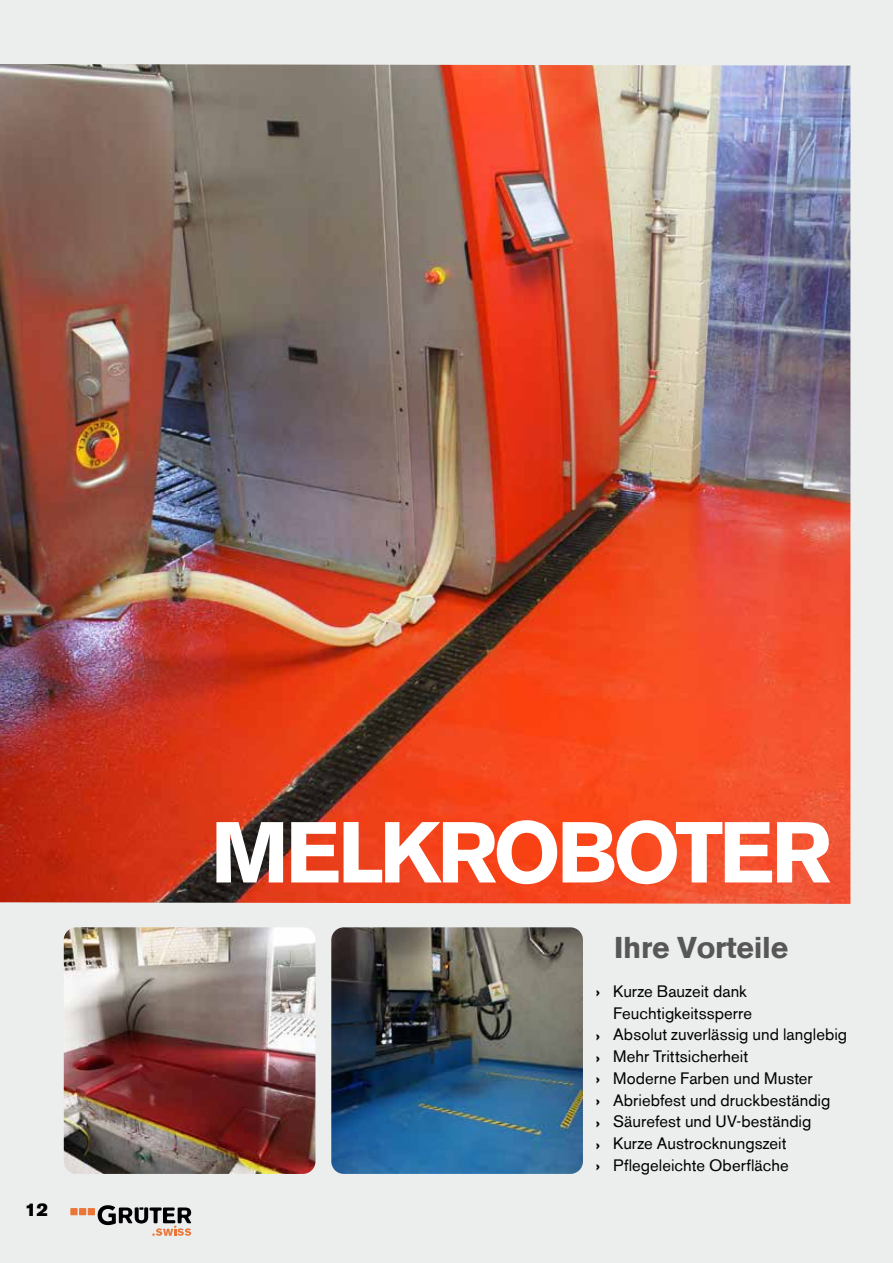
<style>
.page{position:relative;width:893px;height:1263px;background:#eceded}
.page>*{position:absolute;margin:0;border:0;box-sizing:border-box;transform-origin:0 0}
.t1{font:700 85.5px "Akzidenz Grotesk BE";letter-spacing:-.05em;color:#fff}
.t2{font:700 30px "Akzidenz Grotesk BE";letter-spacing:-.01em;color:#575757}
.t3{font:18px "Akzidenz Grotesk BE Super";color:#000}
.t4{font:16.5px "Akzidenz Grotesk BE";letter-spacing:.005em;color:#000101}
.s1{font-weight:700}
</style>
<div class="page">
<div style="left:64px;top:1203px;width:141px;height:41px;background:#eceded"></div>
<div style="left:88px;top:1208px;width:7px;height:7px;background:#eb7537"></div>
<div style="left:79px;top:1208px;width:7px;height:7px;background:#eb7537"></div>
<div style="left:70px;top:1208px;width:8px;height:7px;background:#eb7537"></div>
<svg style="left:98px;top:1205px;width:93px;height:31px"></svg>
<img style="left:0;top:64px;width:850px;height:840px">
<img style="left:64px;top:927px;width:251px;height:247px">
<img style="left:331px;top:927px;width:252px;height:247px">
<p class="t3" style="left:25px;top:1199px;width:25px">12</p>
<h1 class="t1" style="left:211px;top:803px;width:623px">MELKROBOTER</h1>
<h2 class="t2" style="left:614px;top:930px;width:175px">Ihre Vorteile</h2>
<p class="t4" style="left:596px;top:981px;width:152px"><span class="s1">›</span> Kurze Bauzeit dank</p>
<p class="t4" style="left:613px;top:1003px;width:140px">Feuchtigkeitssperre</p>
<p class="t4" style="left:596px;top:1025px;width:253px"><span class="s1">›</span> Absolut zuverlässig und langlebig</p>
<p class="t4" style="left:596px;top:1046px;width:154px"><span class="s1">›</span> Mehr Trittsicherheit</p>
<p class="t4" style="left:596px;top:1068px;width:218px"><span class="s1">›</span> Moderne Farben und Muster</p>
<p class="t4" style="left:596px;top:1090px;width:236px"><span class="s1">›</span> Abriebfest und druckbeständig</p>
<p class="t4" style="left:596px;top:1112px;width:217px"><span class="s1">›</span> Säurefest und UV-beständig</p>
<p class="t4" style="left:596px;top:1133px;width:192px"><span class="s1">›</span> Kurze Austrocknungszeit</p>
<p class="t4" style="left:596px;top:1155px;width:194px"><span class="s1">›</span> Pflegeleichte Oberfläche</p>
</div>
